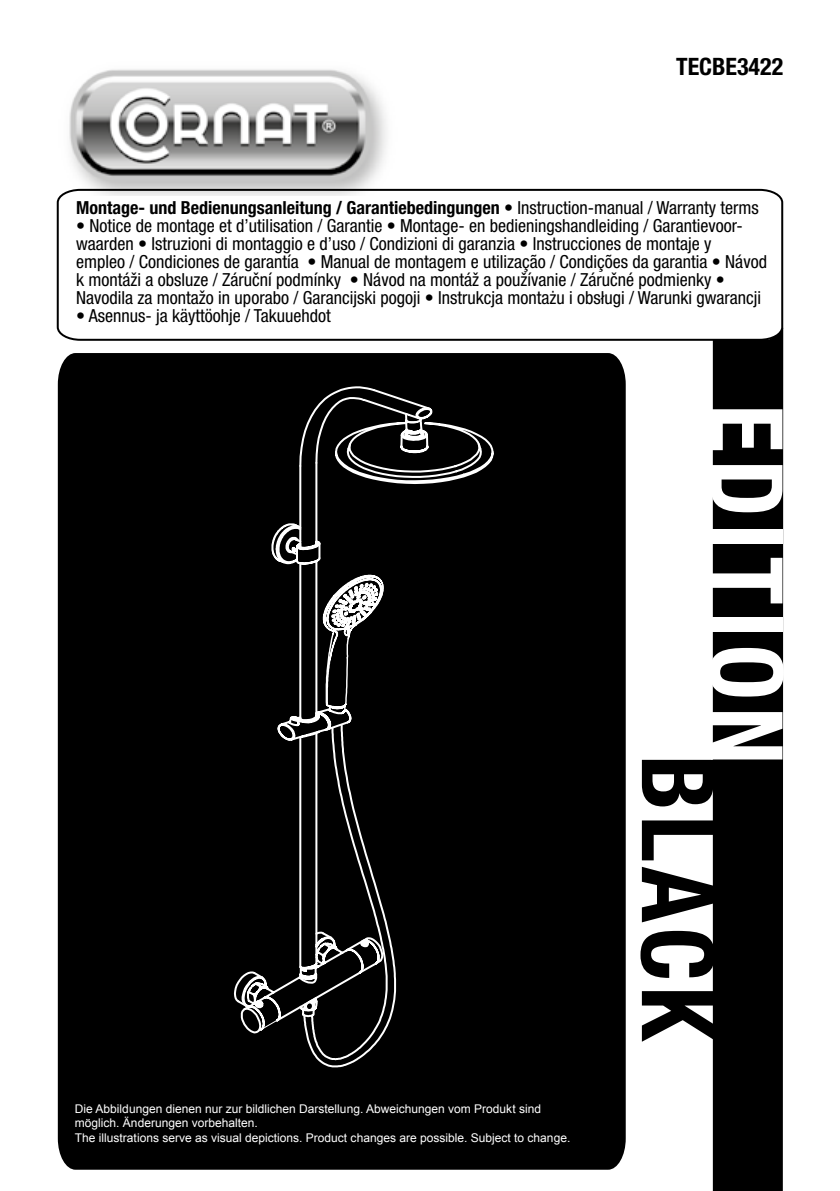
<style>
.page{position:relative;width:840px;height:1191px;background:#fff}
.page>*{position:absolute;margin:0;border:0;box-sizing:border-box;transform-origin:0 0}
.t1{font:700 condensed 100px "Helvetica Neue LT Pro";letter-spacing:.07em;color:#fff}
.t2{font:700 condensed 100px "Helvetica Neue LT Pro";letter-spacing:.05em;color:#000}
.t3{font:700 condensed 24px "Helvetica Neue LT Pro";color:#000}
.t4{font:condensed 18px/18px "Helvetica Neue LT Pro";color:#000}
.t5{font:700 condensed 18px "Helvetica Neue LT Pro";color:#000}
.t6{font:12px/14.4px "Arial";color:#fff}
.s1{font-weight:400}
</style>
<div class="page">
<img style="left:69px;top:69px;width:318px;height:119px">
<svg style="left:56px;top:188px;width:727px;height:154px"></svg>
<svg style="left:712px;top:328px;width:70px;height:863px;background:#121212"></svg>
<div style="left:58px;top:353px;width:567px;height:816px;background:#000"></div>
<div style="left:252px;top:385px;width:242px;height:585px;background:#000"></div>
<svg style="left:333px;top:416px;width:161px;height:69px;background:#333"></svg>
<svg style="left:233px;top:522px;width:151px;height:512px;background:#121212"></svg>
<svg style="left:322px;top:574px;width:62px;height:138px"></svg>
<svg style="left:235px;top:723px;width:162px;height:345px;background:#171717"></svg>
<h2 class="t3" style="left:675px;top:52px;width:108px">TECBE3422</h2>
<p class="t5" style="left:76px;top:197px;width:683px">Montage- und Bedienungsanleitung / Garantiebedingungen <span class="s1">• Instruction-manual / Warranty terms</span></p>
<p class="t4" style="left:76px;top:216px;width:692px">• Notice de montage et d’utilisation / Garantie • Montage- en bedieningshandleiding / Garantievoor&shy;waarden • Istruzioni di montaggio e d’uso / Condizioni di garanzia • Instrucciones de montaje y<br>empleo / Condiciones de garantía • Manual de montagem e utilização / Condições da garantia • Návod k montáži a obsluze / Záruční podmínky • Návod na montáž a používanie / Záručné podmienky • Navodila za montažo in uporabo / Garancijski pogoji • Instrukcja montażu i obsługi / Warunki gwarancji</p>
<p class="t4" style="left:76px;top:306px;width:256px">• Asennus- ja käyttöohje / Takuuehdot</p>
<p class="t6" style="left:75px;top:1101px;width:496px">Die Abbildungen dienen nur zur bildlichen Darstellung. Abweichungen vom Produkt sind möglich. Änderungen vorbehalten.<br>The illustrations serve as visual depictions. Product changes are possible. Subject to change.</p>
<h1 class="t1" style="left:806px;top:404px;width:362px;rotate:90deg">EDITION</h1>
<h1 class="t2" style="left:737px;top:755px;width:288px;rotate:90deg">BLACK</h1>
</div>
